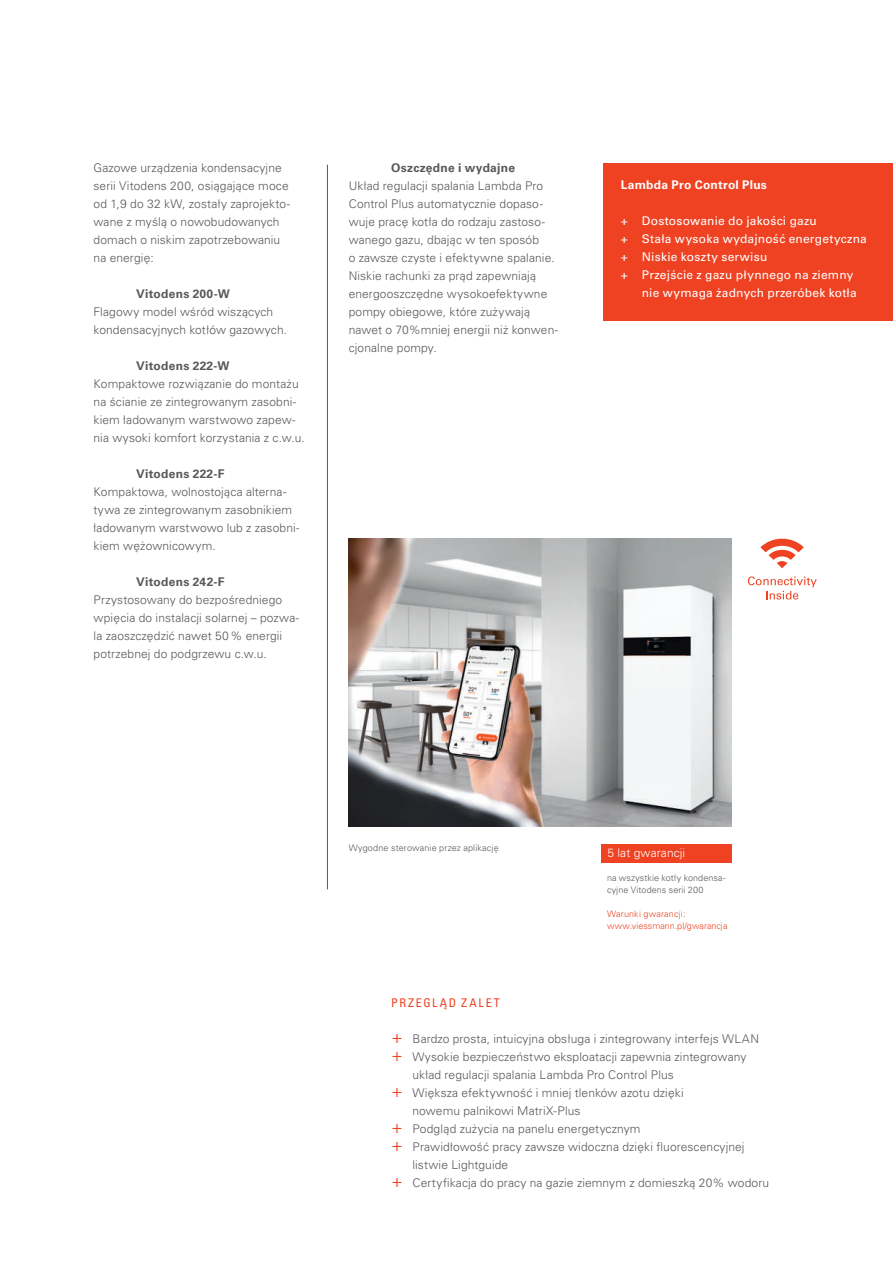
<style>
.page{position:relative;width:893px;height:1263px;background:#fff}
.page>*{position:absolute;margin:0;border:0;box-sizing:border-box;transform-origin:0 0}
.t1{font:300 12px/18px "Univers LTCYR 45";letter-spacing:.01em;color:#57585a}
.t2{font:12px/18px "Univers LTCYR 55 Roman";letter-spacing:.02em;color:#fff}
.t3{font:700 12px "Univers LTCYR 65";letter-spacing:.025em;color:#57585a}
.t4{font:700 12px "Univers LTCYR 65";letter-spacing:.02em;color:#fff}
.t5{font:condensed 12px "Univers LTCYR 57";letter-spacing:.15em;color:#ef4222}
.t6{font:300 12px "Univers LTCYR 45";letter-spacing:.01em;color:#fff}
.t7{font:300 9px/12px "Univers LTCYR 45";letter-spacing:.015em;color:#57585a}
.t8{font:300 9px/12px "Univers LTCYR 45";letter-spacing:.01em;color:#ef4222}
.s1{font-size:18px;color:#ef4222}
</style>
<div class="page">
<hr style="left:327px;top:165px;width:1px;height:724px;background:#57585a">
<div style="left:604px;top:164px;width:289px;height:157px;background:#ef4222"></div>
<img style="left:349px;top:539px;width:382px;height:288px">
<svg style="left:748px;top:576px;width:69px;height:23px"></svg>
<svg style="left:760px;top:538px;width:44px;height:30px"></svg>
<div style="left:601px;top:845px;width:130px;height:18px;background:#ef4222"></div>
<p class="t1" style="left:94px;top:159px;width:198px">Gazowe urządzenia kondensacyjne serii Vitodens 200, osiągające moce od 1,9 do 32 kW, zostały zaprojekto&shy;wane z myślą o nowobudowanych domach o niskim zapotrzebowaniu na energię:</p>
<p class="t3" style="left:136px;top:286px;width:95px">Vitodens 200-W</p>
<p class="t1" style="left:94px;top:303px;width:195px">Flagowy model wśród wiszących kondensacyjnych kotłów gazowych.</p>
<p class="t3" style="left:136px;top:358px;width:95px">Vitodens 222-W</p>
<p class="t1" style="left:94px;top:375px;width:213px">Kompaktowe rozwiązanie do montażu na ścianie ze zintegrowanym zasobni&shy;kiem ładowanym warstwowo zapew&shy;nia wysoki komfort korzystania z c.w.u.</p>
<p class="t3" style="left:136px;top:466px;width:90px">Vitodens 222-F</p>
<p class="t1" style="left:94px;top:483px;width:208px">Kompaktowa, wolnostojąca alterna&shy;tywa ze zintegrowanym zasobnikiem ładowanym warstwowo lub z zasobni&shy;kiem wężownicowym.</p>
<p class="t3" style="left:136px;top:574px;width:90px">Vitodens 242-F</p>
<p class="t1" style="left:94px;top:591px;width:207px">Przystosowany do bezpośredniego wpięcia do instalacji solarnej – pozwa&shy;la zaoszczędzić nawet 50% energii potrzebnej do podgrzewu c.w.u.</p>
<p class="t3" style="left:391px;top:160px;width:125px">Oszczędne i wydajne</p>
<p class="t1" style="left:349px;top:177px;width:211px">Układ regulacji spalania Lambda Pro Control Plus automatycznie dopaso&shy;wuje pracę kotła do rodzaju zastoso&shy;wanego gazu, dbając w ten sposób<br>o zawsze czyste i efektywne spalanie.<br>Niskie rachunki za prąd zapewniają energooszczędne wysokoefektywne pompy obiegowe, które zużywają nawet o 70%mniej energii niż konwen&shy;cjonalne pompy.</p>
<p class="t4" style="left:621px;top:177px;width:148px">Lambda Pro Control Plus</p>
<p class="t2" style="left:621px;top:212px;width:248px">+ Dostosowanie do jakości gazu<br>+ Stała wysoka wydajność energetyczna + Niskie koszty serwisu<br>+ Przejście z gazu płynnego na ziemny</p>
<p class="t2" style="left:642px;top:284px;width:217px">nie wymaga żadnych przeróbek kotła</p>
<p class="t7" style="left:349px;top:842px;width:152px">Wygodne sterowanie przez aplikację</p>
<p class="t6" style="left:607px;top:845px;width:79px">5 lat gwarancji</p>
<p class="t7" style="left:607px;top:871px;width:120px">na wszystkie kotły kondensa&shy;cyjne Vitodens serii 200</p>
<p class="t8" style="left:607px;top:907px;width:122px">Warunki gwarancji: www.viessmann.pl/gwarancja</p>
<p class="t5" style="left:391px;top:995px;width:110px">PRZEGLĄD ZALET</p>
<p class="t1" style="left:391px;top:1029px;width:369px"><span class="s1">+</span> Bardzo prosta, intuicyjna obsługa i zintegrowany interfejs WLAN</p>
<p class="t1" style="left:391px;top:1047px;width:357px"><span class="s1">+</span> Wysokie bezpieczeństwo eksploatacji zapewnia zintegrowany</p>
<p class="t1" style="left:412px;top:1065px;width:263px">układ regulacji spalania Lambda Pro Control Plus</p>
<p class="t1" style="left:391px;top:1083px;width:294px"><span class="s1">+</span> Większa efektywność i mniej tlenków azotu dzięki</p>
<p class="t1" style="left:412px;top:1101px;width:170px">nowemu palnikowi MatriX-Plus</p>
<p class="t1" style="left:391px;top:1119px;width:251px"><span class="s1">+</span> Podgląd zużycia na panelu energetycznym</p>
<p class="t1" style="left:391px;top:1137px;width:355px"><span class="s1">+</span> Prawidłowość pracy zawsze widoczna dzięki fluorescencyjnej</p>
<p class="t1" style="left:412px;top:1155px;width:97px">listwie Lightguide</p>
<p class="t1" style="left:391px;top:1173px;width:379px"><span class="s1">+</span> Certyfikacja do pracy na gazie ziemnym z domieszką 20% wodoru</p>
</div>
